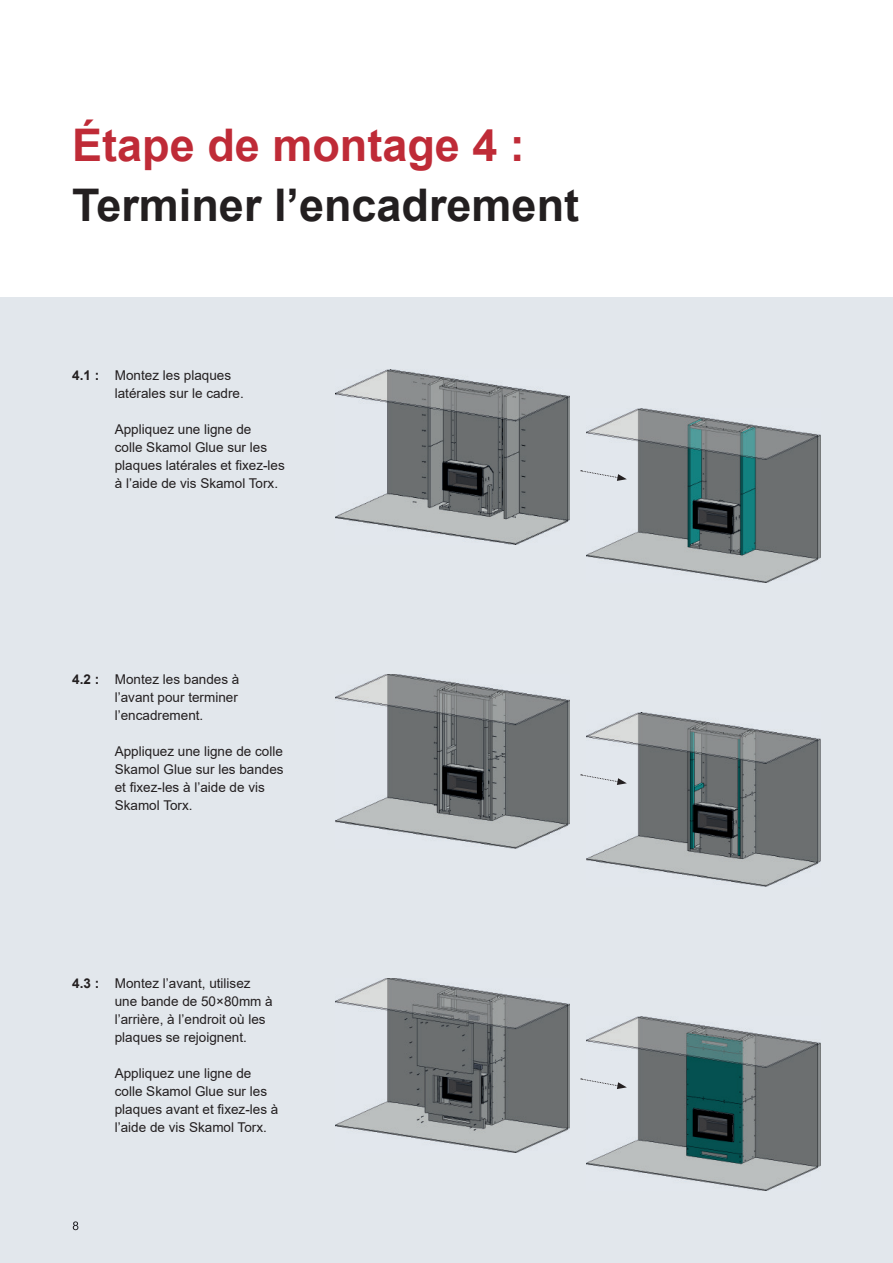
<style>
.page{position:relative;width:893px;height:1263px;background:#fff}
.page>*{position:absolute;margin:0;border:0;box-sizing:border-box;transform-origin:0 0}
.t1{font:700 45px "Arial";color:#231f20}
.t2{font:700 45px "Arial";color:#bf2b37}
.t3{font:13.5px/18px "Arial";color:#231f20}
.s1{font-weight:700}
</style>
<div class="page">
<div style="left:0;top:298px;width:893px;height:965px;background:#e2e7ec"></div>
<img style="left:336px;top:370px;width:234px;height:174px">
<img style="left:587px;top:408px;width:234px;height:174px">
<svg style="left:581px;top:470px;width:46px;height:11px"></svg>
<img style="left:336px;top:978px;width:234px;height:174px">
<img style="left:587px;top:1016px;width:234px;height:175px">
<svg style="left:581px;top:1078px;width:46px;height:11px"></svg>
<img style="left:336px;top:674px;width:234px;height:174px">
<img style="left:587px;top:712px;width:234px;height:175px">
<svg style="left:581px;top:774px;width:46px;height:11px"></svg>
<svg style="left:73px;top:1221px;width:5px;height:9px"></svg>
<h1 class="t2" style="left:72px;top:114px;width:454px">Étape de montage 4 :</h1>
<h1 class="t1" style="left:72px;top:174px;width:508px">Terminer l’encadrement</h1>
<p class="t3" style="left:115px;top:366px;width:131px;text-indent:-43px"><span class="s1">4.1 :</span> Montez les plaques latérales sur le cadre.</p>
<p class="t3" style="left:115px;top:420px;width:172px">Appliquez une ligne de<br>colle Skamol Glue sur les plaques latérales et fixez-les à l’aide de vis Skamol Torx.</p>
<p class="t3" style="left:115px;top:670px;width:126px;text-align:justify;text-indent:-43px"><span class="s1">4.2 :</span> Montez les bandes à l’avant pour terminer l’encadrement.</p>
<p class="t3" style="left:115px;top:742px;width:170px">Appliquez une ligne de colle<br>Skamol Glue sur les bandes et fixez-les à l’aide de vis<br>Skamol Torx.</p>
<p class="t3" style="left:115px;top:974px;width:159px;text-indent:-43px"><span class="s1">4.3 :</span> Montez l’avant, utilisez une bande de 50×80mm à l’arrière, à l’endroit où les plaques se rejoignent.</p>
<p class="t3" style="left:115px;top:1064px;width:165px">Appliquez une ligne de colle Skamol Glue sur les plaques avant et fixez-les à l’aide de vis Skamol Torx.</p>
</div>
